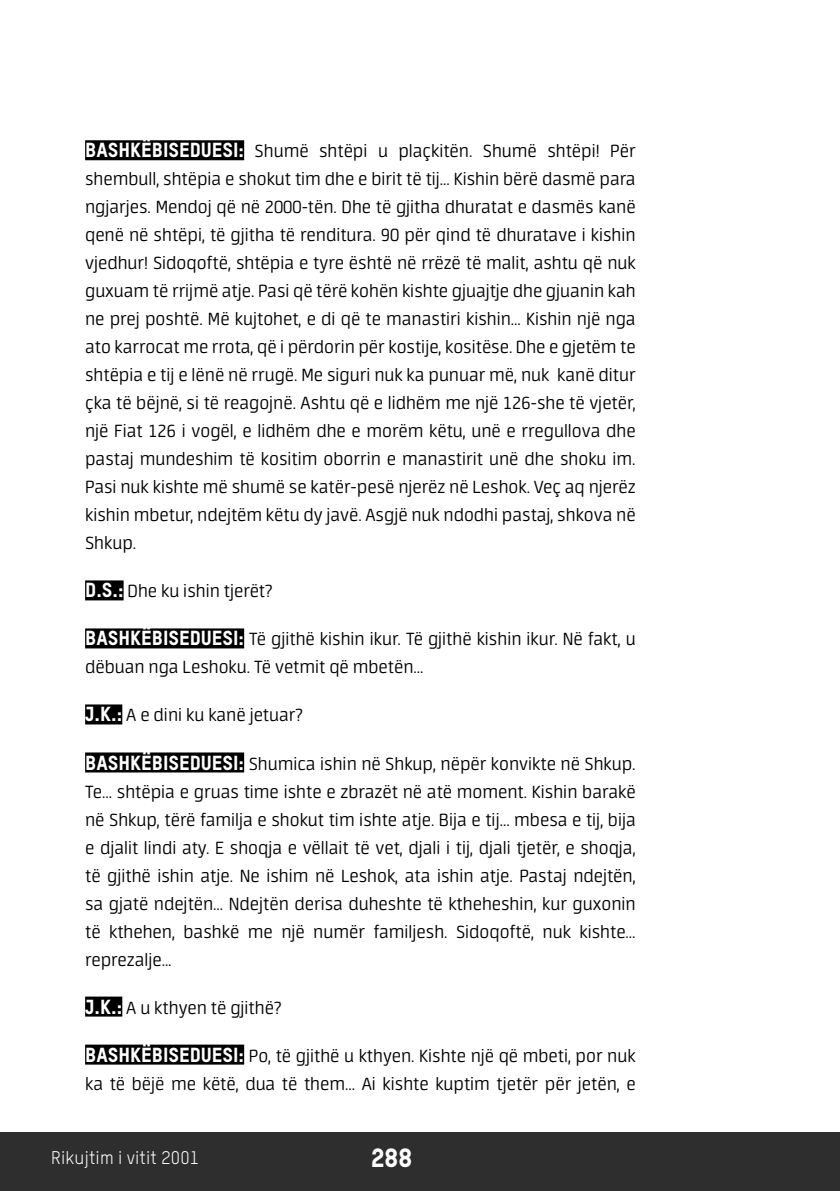
<style>
.page{position:relative;width:840px;height:1191px;background:#fff}
.page>*{position:absolute;margin:0;border:0;box-sizing:border-box;transform-origin:0 0}
.t1{font:26px "Oxfam TSTARPRO Headline";color:#fff}
.t2{font:300 20px/28px "Neuron";color:#000;text-align:justify}
.t3{font:18px "Oxfam TSTARPRO";letter-spacing:.01em;color:#fff}
.s1{font-family:"Oxfam TSTARPRO Headline";font-weight:400;color:#fff}
</style>
<div class="page">
<div style="left:0;top:1132px;width:839px;height:59px;background:#2e2e2f"></div>
<div style="left:85px;top:140px;width:159px;height:20px;background:#000"></div>
<div style="left:85px;top:580px;width:38px;height:20px;background:#000"></div>
<div style="left:85px;top:628px;width:159px;height:20px;background:#000"></div>
<div style="left:85px;top:704px;width:37px;height:20px;background:#000"></div>
<div style="left:85px;top:752px;width:159px;height:20px;background:#000"></div>
<div style="left:85px;top:996px;width:37px;height:20px;background:#000"></div>
<div style="left:85px;top:1044px;width:159px;height:20px;background:#000"></div>
<hr style="left:839px;top:986px;width:1px;height:146px;background:#2e2e2f">
<p class="t2" style="left:85px;top:137px;width:552px"><span class="s1">BASHKËBISEDUESI:</span> Shumë shtëpi u plaçkitën. Shumë shtëpi! Për shembull, shtëpia e shokut tim dhe e birit të tij... Kishin bërë dasmë para ngjarjes. Mendoj që në 2000-tën. Dhe të gjitha dhuratat e dasmës kanë qenë në shtëpi, të gjitha të renditura. 90 për qind të dhuratave i kishin vjedhur! Sidoqoftë, shtëpia e tyre është në rrëzë të malit, ashtu që nuk guxuam të rrijmë atje. Pasi që tërë kohën kishte gjuajtje dhe gjuanin kah ne prej poshtë. Më kujtohet, e di që te manastiri kishin... Kishin një nga ato karrocat me rrota, që i përdorin për kostije, kositëse. Dhe e gjetëm te shtëpia e tij e lënë në rrugë. Me siguri nuk ka punuar më, nuk kanë ditur çka të bëjnë, si të reagojnë. Ashtu që e lidhëm me një 126-she të vjetër, një Fiat 126 i vogël, e lidhëm dhe e morëm këtu, unë e rregullova dhe pastaj mundeshim të kositim oborrin e manastirit unë dhe shoku im.<br>Pasi nuk kishte më shumë se katër-pesë njerëz në Leshok. Veç aq njerëz kishin mbetur, ndejtëm këtu dy javë. Asgjë nuk ndodhi pastaj, shkova në Shkup.</p>
<p class="t2" style="left:85px;top:577px;width:188px"><span class="s1">D.S.:</span> Dhe ku ishin tjerët?</p>
<p class="t2" style="left:85px;top:625px;width:551px"><span class="s1">BASHKËBISEDUESI:</span> Të gjithë kishin ikur. Të gjithë kishin ikur. Në fakt, u dëbuan nga Leshoku. Të vetmit që mbetën...</p>
<p class="t2" style="left:85px;top:701px;width:219px"><span class="s1">J.K.:</span> A e dini ku kanë jetuar?</p>
<p class="t2" style="left:85px;top:749px;width:552px"><span class="s1">BASHKËBISEDUESI:</span> Shumica ishin në Shkup, nëpër konvikte në Shkup.<br>Te... shtëpia e gruas time ishte e zbrazët në atë moment. Kishin barakë në Shkup, tërë familja e shokut tim ishte atje. Bija e tij... mbesa e tij, bija e djalit lindi aty. E shoqja e vëllait të vet, djali i tij, djali tjetër, e shoqja, të gjithë ishin atje. Ne ishim në Leshok, ata ishin atje. Pastaj ndejtën, sa gjatë ndejtën... Ndejtën derisa duheshte të ktheheshin, kur guxonin të kthehen, bashkë me një numër familjesh. Sidoqoftë, nuk kishte... reprezalje...</p>
<p class="t2" style="left:85px;top:993px;width:197px"><span class="s1">J.K.:</span> A u kthyen të gjithë?</p>
<p class="t2" style="left:85px;top:1041px;width:551px"><span class="s1">BASHKËBISEDUESI:</span> Po, të gjithë u kthyen. Kishte një që mbeti, por nuk ka të bëjë me këtë, dua të them... Ai kishte kuptim tjetër për jetën, e</p>
<p class="t3" style="left:51px;top:1147px;width:150px">Rikujtim i vitit 2001</p>
<h1 class="t1" style="left:371px;top:1141px;width:43px">288</h1>
</div>
